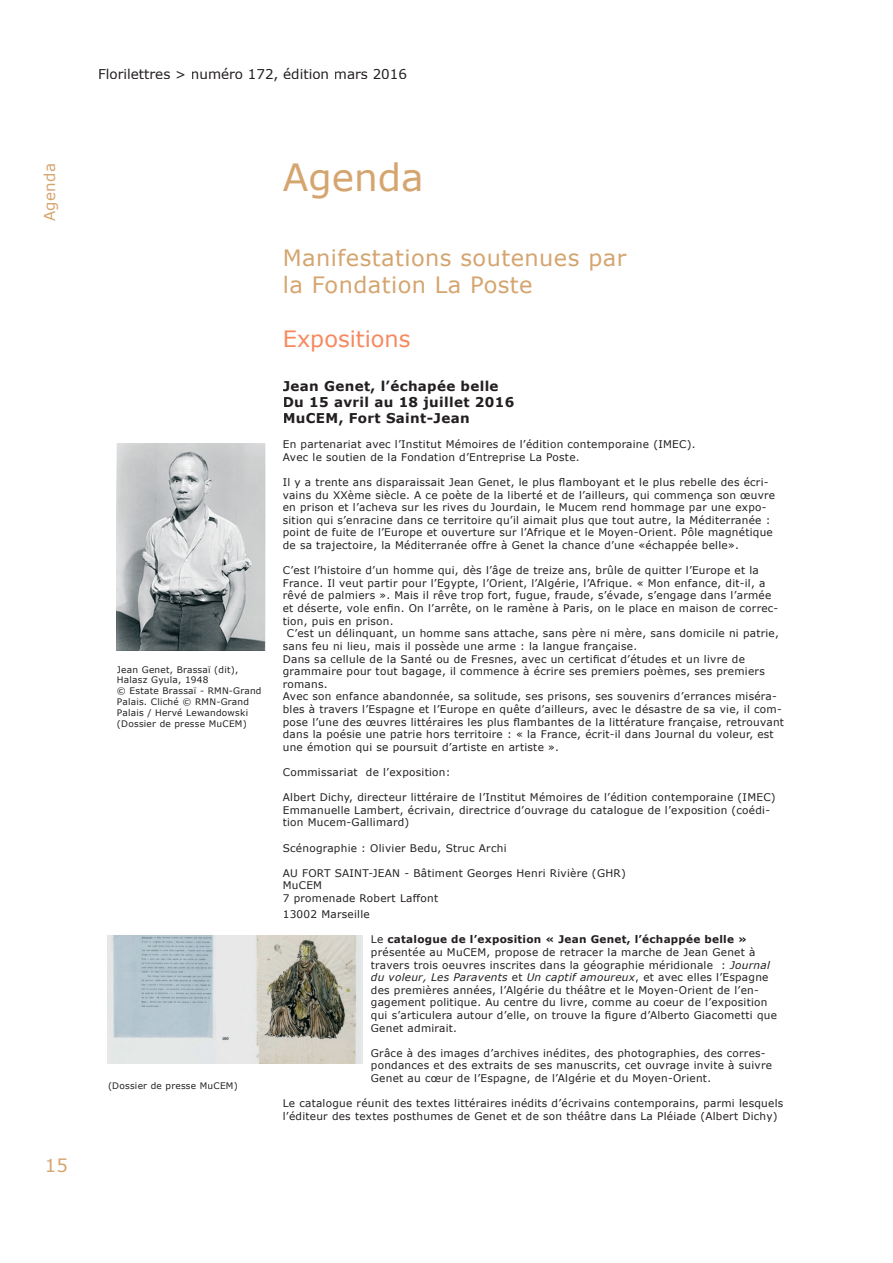
<style>
.page{position:relative;width:893px;height:1263px;background:#fff}
.page>*{position:absolute;margin:0;border:0;box-sizing:border-box;transform-origin:0 0}
.t1{font:37.5px "Verdana";color:#d5a56f}
.t2{font:22.5px/27px "Verdana";letter-spacing:.02em;color:#d5a56f}
.t3{font:22.5px "Verdana";color:#f6895f}
.t4{font:18px "Verdana";color:#d5a56f}
.t5{font:15px "Verdana";letter-spacing:.02em;color:#d5a56f}
.t6{font:700 13.5px/16.2px "Verdana";letter-spacing:.025em;color:#231f20}
.t7{font:13.5px "Verdana";color:#231f20}
.t8{font:10.5px/12.6px "Verdana";letter-spacing:.025em;color:#231f20}
.t9{font:9px/10.8px "Verdana";letter-spacing:.025em;color:#231f20}
.s1{font-weight:700}
.s2{font-style:italic}
</style>
<div class="page">
<img style="left:107px;top:935px;width:255px;height:128px">
<img style="left:117px;top:444px;width:149px;height:207px">
<h3 class="t5" style="left:40px;top:221px;width:59px;rotate:-90deg">Agenda</h3>
<h3 class="t4" style="left:45px;top:1154px;width:24px">15</h3>
<p class="t7" style="left:98px;top:65px;width:311px">Florilettres &gt; numéro 172, édition mars 2016</p>
<p class="t9" style="left:117px;top:663px;width:146px">Jean Genet, Brassaï (dit),<br>Halasz Gyula, 1948<br>© Estate Brassaï - RMN-Grand<br>Palais. Cliché © RMN-Grand<br>Palais / Hervé Lewandowski (Dossier de presse MuCEM)</p>
<p class="t9" style="left:108px;top:1079px;width:131px">(Dossier de presse MuCEM)</p>
<h1 class="t1" style="left:283px;top:153px;width:142px">Agenda</h1>
<h2 class="t2" style="left:283px;top:244px;width:345px">Manifestations soutenues par la Fondation La Poste</h2>
<h2 class="t3" style="left:283px;top:325px;width:129px">Expositions</h2>
<p class="t6" style="left:283px;top:377px;width:233px">Jean Genet, l’échapée belle<br>Du 15 avril au 18 juillet 2016<br>MuCEM, Fort Saint-Jean</p>
<p class="t8" style="left:283px;top:438px;width:414px">En partenariat avec l’Institut Mémoires de l’édition contemporaine (IMEC).<br>Avec le soutien de la Fondation d’Entreprise La Poste.</p>
<p class="t8" style="left:283px;top:476px;width:494px">Il y a trente ans disparaissait Jean Genet, le plus flamboyant et le plus rebelle des écri&shy;vains du XXème siècle. A ce poète de la liberté et de l’ailleurs, qui commença son œuvre en prison et l’acheva sur les rives du Jourdain, le Mucem rend hommage par une expo&shy;sition qui s’enracine dans ce territoire qu’il aimait plus que tout autre, la Méditerranée : point de fuite de l’Europe et ouverture sur l’Afrique et le Moyen-Orient. Pôle magnétique de sa trajectoire, la Méditerranée offre à Genet la chance d’une «échappée belle».</p>
<p class="t8" style="left:283px;top:564px;width:478px">C’est l’histoire d’un homme qui, dès l’âge de treize ans, brûle de quitter l’Europe et la</p>
<p class="t8" style="left:283px;top:576px;width:484px">France. Il veut partir pour l’Egypte, l’Orient, l’Algérie, l’Afrique. « Mon enfance, dit-il, a</p>
<p class="t8" style="left:283px;top:589px;width:490px">rêvé de palmiers ». Mais il rêve trop fort, fugue, fraude, s’évade, s’engage dans l’armée</p>
<p class="t8" style="left:283px;top:602px;width:497px">et déserte, vole enfin. On l’arrête, on le ramène à Paris, on le place en maison de correc-</p>
<p class="t8" style="left:283px;top:614px;width:112px">tion, puis en prison.</p>
<p class="t8" style="left:287px;top:627px;width:494px">C’est un délinquant, un homme sans attache, sans père ni mère, sans domicile ni patrie,</p>
<p class="t8" style="left:283px;top:639px;width:356px">sans feu ni lieu, mais il possède une arme : la langue française.</p>
<p class="t8" style="left:283px;top:652px;width:464px">Dans sa cellule de la Santé ou de Fresnes, avec un certificat d’études et un livre de</p>
<p class="t8" style="left:283px;top:665px;width:484px">grammaire pour tout bagage, il commence à écrire ses premiers poèmes, ses premiers</p>
<p class="t8" style="left:283px;top:677px;width:46px">romans.</p>
<p class="t8" style="left:283px;top:690px;width:496px">Avec son enfance abandonnée, sa solitude, ses prisons, ses souvenirs d’errances miséra-</p>
<p class="t8" style="left:283px;top:702px;width:501px">bles à travers l’Espagne et l’Europe en quête d’ailleurs, avec le désastre de sa vie, il com-</p>
<p class="t8" style="left:283px;top:715px;width:503px">pose l’une des œuvres littéraires les plus flambantes de la littérature française, retrouvant</p>
<p class="t8" style="left:283px;top:728px;width:492px">dans la poésie une patrie hors territoire : « la France, écrit-il dans Journal du voleur, est</p>
<p class="t8" style="left:283px;top:740px;width:278px">une émotion qui se poursuit d’artiste en artiste ».</p>
<p class="t8" style="left:283px;top:765px;width:169px">Commissariat de l’exposition:</p>
<p class="t8" style="left:283px;top:791px;width:494px">Albert Dichy, directeur littéraire de l’Institut Mémoires de l’édition contemporaine (IMEC)<br>Emmanuelle Lambert, écrivain, directrice d’ouvrage du catalogue de l’exposition (coédi&shy;tion Mucem-Gallimard)</p>
<p class="t8" style="left:283px;top:841px;width:225px">Scénographie : Olivier Bedu, Struc Archi</p>
<p class="t8" style="left:283px;top:866px;width:345px">AU FORT SAINT-JEAN - Bâtiment Georges Henri Rivière (GHR)<br>MuCEM<br>7 promenade Robert Laffont</p>
<p class="t8" style="left:283px;top:908px;width:89px">13002 Marseille</p>
<p class="t8" style="left:371px;top:933px;width:408px">Le <span class="s1">catalogue de l’exposition « Jean Genet, l’échappée belle » </span>présentée au MuCEM, propose de retracer la marche de Jean Genet à travers trois oeuvres inscrites dans la géographie méridionale : <span class="s2">Journal du voleur, Les Paravents</span> et <span class="s2">Un captif amoureux</span>, et avec elles l’Espagne des premières années, l’Algérie du théâtre et le Moyen-Orient de l’en&shy;gagement politique. Au centre du livre, comme au coeur de l’exposition qui s’articulera autour d’elle, on trouve la figure d’Alberto Giacometti que Genet admirait.</p>
<p class="t8" style="left:371px;top:1046px;width:403px">Grâce à des images d’archives inédites, des photographies, des corres&shy;pondances et des extraits de ses manuscrits, cet ouvrage invite à suivre<br>Genet au cœur de l’Espagne, de l’Algérie et du Moyen- Orient.</p>
<p class="t8" style="left:283px;top:1097px;width:502px">Le catalogue réunit des textes littéraires inédits d’écrivains contemporains, parmi lesquels l’éditeur des textes posthumes de Genet et de son théâtre dans La Pléiade (Albert Dichy)</p>
</div>
